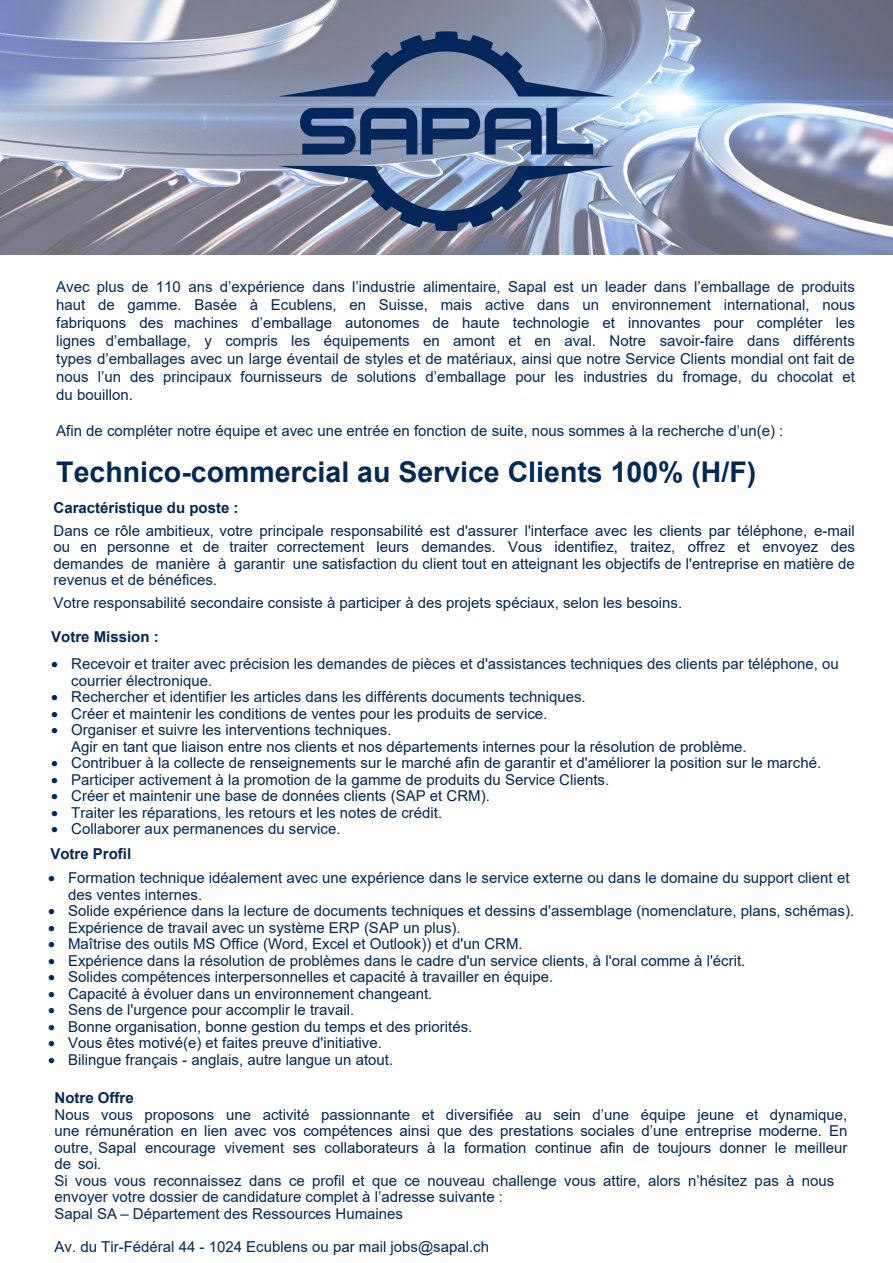
<style>
.page{position:relative;width:893px;height:1263px;background:#fff}
.page>*{position:absolute;margin:0;border:0;box-sizing:border-box;transform-origin:0 0}
.t1{font:700 28.5px "Arial";color:#00295b}
.t2{font:15px/16.5px "Arial";color:#00275b}
.t3{font:700 15px "Arial";color:#00275b}
.s1{font-style:inherit}
.s2{font-weight:700}
</style>
<div class="page">
<img style="left:1px;top:1px;width:891px;height:253px">
<svg style="left:300px;top:108px;width:293px;height:46px"></svg>
<svg style="left:278px;top:31px;width:337px;height:65px"></svg>
<svg style="left:278px;top:166px;width:337px;height:65px"></svg>
<p class="t2" style="left:56px;top:277px;width:800px;line-height:18px;text-align:justify">Avec plus de 110 ans d’expérience dans l’industrie alimentaire, Sapal est un leader dans l’emballage de produits haut de gamme. Basée à Ecublens, en Suisse, mais active dans un environnement international, nous fabriquons des machines d’emballage autonomes de haute technologie et innovantes pour compléter les lignes d’emballage, y compris les équipements en amont et en aval. Notre savoir-faire dans différents types d’emballages avec un large éventail de styles et de matériaux, ainsi que notre Service <span class="s1">Clients</span> mondial ont fait de nous l’un des principaux fournisseurs de solutions d’emballage pour les industries du fromage, du chocolat et du bouillon.</p>
<p class="t2" style="left:56px;top:422px;width:729px">Afin de compléter notre équipe et avec une entrée en fonction de suite, nous sommes à la recherche d’un(e) :</p>
<h1 class="t1" style="left:56px;top:452px;width:702px">Technico-commercial au <span class="s1">S</span>ervice <span class="s1">Clients</span> 100% (H/F)</h1>
<p class="t3" style="left:54px;top:497px;width:187px">Caractéristique du poste :</p>
<p class="t2" style="left:54px;top:522px;width:803px;text-align:justify">Dans ce rôle ambitieux, votre principale responsabilité est d'assurer l'interface avec les clients par téléphone, e-mail ou en personne et de traiter correctement leurs demandes. Vous identifiez, traitez, offrez et envoyez des demandes de manière à garantir une satisfaction du client tout en atteignant les objectifs de l'entreprise en matière de revenus et de bénéfices.</p>
<p class="t2" style="left:54px;top:594px;width:630px">Votre responsabilité secondaire consiste à participer à des projets spéciaux, selon les besoins.</p>
<p class="t3" style="left:51px;top:626px;width:109px">Votre Mission :</p>
<p class="t2" style="left:71px;top:655px;width:769px;text-indent:-20px">• Recevoir et traiter avec précision les demandes de pièces et d'assistances techniques des clients par téléphone, ou courrier électronique<span class="s1">.</span></p>
<p class="t2" style="left:51px;top:688px;width:536px">• Rechercher et identifier les articles dans les différents documents techniques.</p>
<p class="t2" style="left:51px;top:705px;width:498px">• Créer et maintenir les conditions de ventes pour les produits de service.</p>
<p class="t2" style="left:71px;top:721px;width:677px;text-indent:-20px">• Organiser et suivre les interventions techniques<span class="s1">.<br></span>Agir en tant que liaison entre nos clients et nos départements internes pour la résolution de problème.</p>
<p class="t2" style="left:51px;top:754px;width:771px">• Contribuer à la collecte de renseignements sur le marché afin de garantir et d'améliorer la position sur le marché.</p>
<p class="t2" style="left:51px;top:771px;width:559px">• Participer activement à la promotion de la gamme de produits du <span class="s1">S</span>ervice <span class="s1">Clients.</span></p>
<p class="t2" style="left:51px;top:787px;width:440px">• Créer et maintenir une base de données clients (SAP et CRM).</p>
<p class="t2" style="left:51px;top:804px;width:392px">• Traiter les réparations, les retours et les notes de crédit.</p>
<p class="t2" style="left:51px;top:820px;width:291px">• Collaborer aux permanences du service.</p>
<p class="t2" style="left:68px;top:869px;width:783px;text-indent:-20px">• Formation technique idéalement avec une expérience dans le service externe ou dans le domaine du support client et des ventes internes.</p>
<p class="t2" style="left:48px;top:902px;width:808px">• Solide expérience dans la lecture de documents techniques et dessins d'assemblage (nomenclature, plans, schémas).</p>
<p class="t2" style="left:48px;top:919px;width:414px">• Expérience de travail avec un système ERP (SAP un plus).</p>
<p class="t2" style="left:48px;top:935px;width:476px">• Maîtrise des outils MS Office (Word, Excel et Outlook)) et d'un CRM.</p>
<p class="t2" style="left:48px;top:952px;width:699px">• Expérience dans la résolution <span class="s1">de problèmes</span> dans le cadre d'un service client<span class="s1">s</span>, à l'oral comme à l'écrit.</p>
<p class="t2" style="left:48px;top:968px;width:507px">• Solides compétences interpersonnelles et capacité à travailler en équipe.</p>
<p class="t2" style="left:48px;top:985px;width:386px">• Capacité à <span class="s1">évoluer</span> dans un environnement changeant.</p>
<p class="t2" style="left:48px;top:1001px;width:308px">• Sens de l'urgence pour accomplir le travail.</p>
<p class="t2" style="left:48px;top:1018px;width:426px">• Bonne organisation, bonne gestion du temps et des priorités.</p>
<p class="t2" style="left:48px;top:1034px;width:335px">• Vous êtes motivé(e) et faites preuve d'initiative.</p>
<p class="t2" style="left:48px;top:1051px;width:347px">• Bilingue français - anglais, autre langue un atout.</p>
<p class="t2" style="left:55px;top:1090px;width:794px"><span class="s2">Notre Offre<br></span>Nous vous proposons une activité passionnante et diversifiée au sein d’une équipe jeune et dynamique, une rémunération en lien avec vos compétences ainsi que des prestations sociales d’une entreprise moderne. En outre, Sapal encourage vivement ses collaborateurs à la formation continue afin de toujours donner le meilleur de soi.<br>Si vous vous reconnaissez dans ce profil et que ce nouveau challenge vous attire, alors n’hésitez pas à nous envoyer votre dossier de candidature complet à l’adresse suivante :<br>Sapal SA – Département des Ressources Humaines</p>
<p class="t2" style="left:55px;top:1238px;width:436px">Av. du Tir-Fédéral 44 - 1024 Ecublens ou par mail jobs@sapal.ch</p>
<p class="t3" style="left:50px;top:843px;width:82px">Votre Profil</p>
</div>
